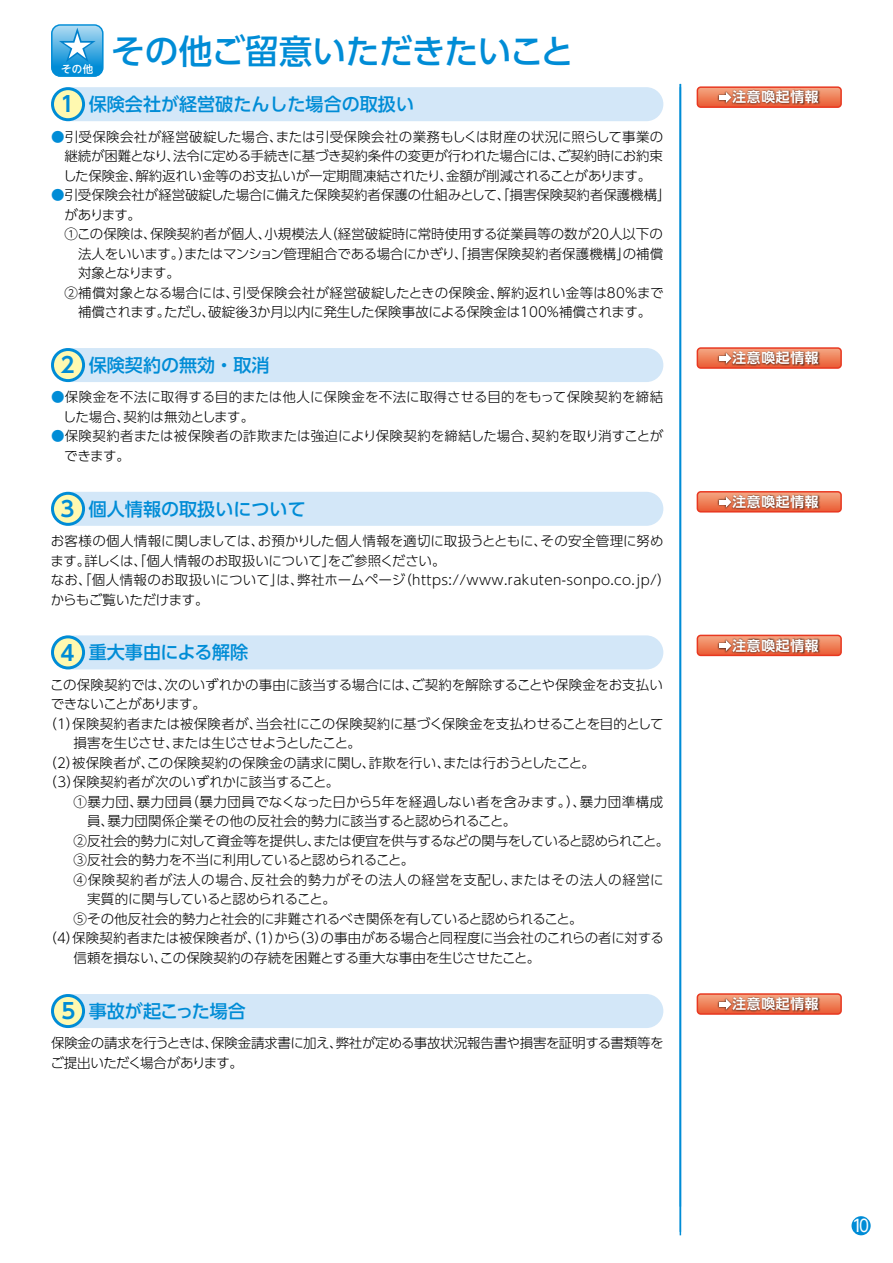
<style>
.page{position:relative;width:893px;height:1263px;background:#fff}
.page>*{position:absolute;margin:0;border:0;box-sizing:border-box;transform-origin:0 0}
.t1{font:500 33.75px "UD Shin Go Pro";letter-spacing:-.01em;color:#008cd6}
.t2{font:700 21.3px "UD Shin Go Pro De";color:#008cd6}
.t3{font:500 18px "UD Shin Go Pro";color:#008cd6}
.t4{font:16.8px "UD Shin Go Pro";color:#fff}
.t5{font:700 13.8px "UD Shin Go Pro De";letter-spacing:.05em;color:#fff}
.t6{font:300 13.5px/19.5px "UD Shin Go Pro";letter-spacing:-.005em;color:#000}
.t7{font:300 13.5px "UD Shin Go Pro";letter-spacing:-.04em;color:#000}
.t8{font:300 13.5px "UD Shin Go Pro";letter-spacing:-.025em;color:#000}
.t9{font:300 13.5px "UD Shin Go Pro";letter-spacing:.025em;color:#000}
.t10{font:300 13.5px "UD Shin Go Pro";letter-spacing:.03em;color:#000}
.t11{font:300 13.5px "UD Shin Go Pro";letter-spacing:.015em;color:#000}
.t12{font:300 13.5px "UD Shin Go Pro";letter-spacing:.05em;color:#000}
.t13{font:300 13.5px "UD Shin Go Pro";letter-spacing:-.06em;color:#000}
.t14{font:300 13.5px "UD Shin Go Pro";letter-spacing:-.07em;color:#000}
.t15{font:500 10.5px "UD Shin M Go Pro";color:#fff}
.s1{font-family:"UD Shin Go Pro De";font-weight:700;font-size:21.3px}
.s2{color:#008cd6}
</style>
<div class="page">
<hr style="left:680px;top:87px;width:1px;height:1148px;background:#008cd6">
<div style="left:51px;top:87px;width:612px;height:34px;background:#d3e7f8;border-radius:17px"></div>
<svg style="left:51px;top:87px;width:34px;height:34px"></svg>
<div style="left:51px;top:348px;width:612px;height:34px;background:#d3e7f8;border-radius:17px"></div>
<svg style="left:51px;top:348px;width:34px;height:34px"></svg>
<div style="left:51px;top:492px;width:612px;height:34px;background:#d3e7f8;border-radius:17px"></div>
<svg style="left:51px;top:492px;width:34px;height:34px"></svg>
<div style="left:51px;top:635px;width:612px;height:34px;background:#d3e7f8;border-radius:17px"></div>
<svg style="left:51px;top:635px;width:34px;height:34px"></svg>
<div style="left:51px;top:24px;width:53px;height:53px;border:2px solid #008cd6;border-radius:9px"></div>
<svg style="left:52px;top:26px;width:51px;height:51px;background:#4eaee1"></svg>
<hr style="left:680px;top:84px;width:1px;height:1148px;background:#008cd6">
<div style="left:697px;top:86px;width:145px;height:22px;border:2px solid #e83820;border-radius:3px"></div>
<img style="left:717px;top:107px;width:105px;height:1px">
<svg style="left:697px;top:87px;width:144px;height:20px;background:#c9694b"></svg>
<div style="left:697px;top:347px;width:145px;height:22px;border:2px solid #e83820;border-radius:3px"></div>
<img style="left:717px;top:368px;width:105px;height:1px">
<svg style="left:697px;top:348px;width:144px;height:20px;background:#c9694b"></svg>
<div style="left:697px;top:491px;width:145px;height:21px;border:2px solid #e83820;border-radius:3px"></div>
<svg style="left:697px;top:492px;width:144px;height:20px;background:#c9694b"></svg>
<img style="left:717px;top:655px;width:105px;height:2px">
<svg style="left:697px;top:635px;width:144px;height:20px;background:#c7684a"></svg>
<div style="left:697px;top:993px;width:145px;height:22px;border:2px solid #e83820;border-radius:3px"></div>
<img style="left:717px;top:1014px;width:105px;height:1px">
<svg style="left:697px;top:994px;width:144px;height:20px;background:#c9694b"></svg>
<div style="left:51px;top:994px;width:612px;height:34px;background:#d3e7f8;border-radius:17px"></div>
<svg style="left:51px;top:994px;width:34px;height:34px"></svg>
<div style="left:851px;top:1216px;width:20px;height:19px;background:#008cd6;border-radius:50%"></div>
<p class="t15" style="left:61px;top:61px;width:34px">その他</p>
<h1 class="t1" style="left:111px;top:24px;width:464px">その他ご留意いただきたいこと</h1>
<h3 class="t3" style="left:61px;top:90px;width:355px"><span class="s1">1</span> 保険会社が経営破たんした場合の取扱い</h3>
<p class="t6" style="left:63px;top:126px;width:602px;text-align:justify;text-indent:-12px"><span class="s2">●</span>引受保険会社が経営破綻した場合、または引受保険会社の業務もしくは財産の状況に照らして事業の継続が困難となり、法令に定める手続きに基づき契約条件の変更が行われた場合には、ご契約時にお約束した保険金、解約返れい金等のお支払いが一定期間凍結されたり、金額が削減されることがあります。</p>
<p class="t6" style="left:51px;top:185px;width:621px"><span class="s2">●</span>引受保険会社が経営破綻した場合に備えた保険契約者保護の仕組みとして、「損害保険契約者保護機構」</p>
<p class="t6" style="left:65px;top:204px;width:78px">があります。</p>
<p class="t6" style="left:65px;top:224px;width:600px">①この保険は、保険契約者が個人、小規模法人（経営破綻時に常時使用する従業員等の数が20人以下の</p>
<p class="t6" style="left:78px;top:243px;width:587px">法人をいいます。）またはマンション管理組合である場合にかぎり、「損害保険契約者保護機構」の補償</p>
<p class="t14" style="left:78px;top:262px;width:103px">対象となります。</p>
<p class="t9" style="left:65px;top:281px;width:601px">②補償対象となる場合には、引受保険会社が経営破綻したときの保険金、解約返れい金等は80％まで</p>
<p class="t6" style="left:78px;top:302px;width:575px">補償されます。ただし、破綻後３か月以内に発生した保険事故による保険金は100％補償されます。</p>
<h3 class="t3" style="left:61px;top:350px;width:210px"><span class="s1">2</span> 保険契約の無効・取消</h3>
<p class="t6" style="left:63px;top:387px;width:602px;text-indent:-12px"><span class="s2">●</span>保険金を不法に取得する目的または他人に保険金を不法に取得させる目的をもって保険契約を締結した場合、契約は無効とします。</p>
<p class="t6" style="left:64px;top:426px;width:601px;text-indent:-13px"><span class="s2">●</span>保険契約者または被保険者の詐欺または強迫により保険契約を締結した場合、契約を取り消すことができます。</p>
<h3 class="t3" style="left:61px;top:494px;width:247px"><span class="s1">3</span> 個人情報の取扱いについて</h3>
<p class="t6" style="left:51px;top:531px;width:622px">お客様の個人情報に関しましては、お預かりした個人情報を適切に取扱うとともに、その安全管理に努めます。詳しくは、「個人情報のお取扱いについて」をご参照ください。<br>なお、「個人情報のお取扱いについて」は、弊社ホームページ（https://www.rakuten-sonpo.co.jp/）からもご覧いただけます。</p>
<h3 class="t3" style="left:61px;top:638px;width:189px"><span class="s1">4</span> 重大事由による解除</h3>
<p class="t6" style="left:50px;top:674px;width:614px">この保険契約では、次のいずれかの事由に該当する場合には、ご契約を解除することや保険金をお支払い</p>
<p class="t7" style="left:51px;top:693px;width:157px">できないことがあります。</p>
<p class="t6" style="left:44px;top:713px;width:622px">（１）保険契約者または被保険者が、当会社にこの保険契約に基づく保険金を支払わせることを目的として</p>
<p class="t13" style="left:74px;top:732px;width:289px">損害を生じさせ、または生じさせようとしたこと。</p>
<p class="t11" style="left:44px;top:752px;width:553px">（２）被保険者が、この保険契約の保険金の請求に関し、詐欺を行い、または行おうとしたこと。</p>
<p class="t6" style="left:44px;top:772px;width:297px">（3）保険契約者が次のいずれかに該当すること。</p>
<p class="t10" style="left:74px;top:791px;width:591px">①暴力団、暴力団員（暴力団員でなくなった日から5年を経過しない者を含みます。）、暴力団準構成</p>
<p class="t6" style="left:87px;top:811px;width:431px">員、暴力団関係企業その他の反社会的勢力に該当すると認められること。</p>
<p class="t7" style="left:74px;top:830px;width:597px">②反社会的勢力に対して資金等を提供し、または便宜を供与するなどの関与をしていると認められこと。</p>
<p class="t6" style="left:74px;top:850px;width:342px">③反社会的勢力を不当に利用していると認められること。</p>
<p class="t12" style="left:74px;top:869px;width:592px">④保険契約者が法人の場合、反社会的勢力がその法人の経営を支配し、またはその法人の経営に</p>
<p class="t8" style="left:87px;top:888px;width:250px">実質的に関与していると認められること。</p>
<p class="t8" style="left:74px;top:908px;width:511px">⑤その他反社会的勢力と社会的に非難されるべき関係を有していると認められること。</p>
<p class="t6" style="left:44px;top:928px;width:622px">（４）保険契約者または被保険者が、（１）から（３）の事由がある場合と同程度に当会社のこれらの者に対する</p>
<p class="t6" style="left:74px;top:947px;width:468px">信頼を損ない、この保険契約の存続を困難とする重大な事由を生じさせたこと。</p>
<p class="t5" style="left:732px;top:86px;width:88px">注意喚起情報</p>
<p class="t5" style="left:732px;top:347px;width:88px">注意喚起情報</p>
<p class="t5" style="left:732px;top:490px;width:88px">注意喚起情報</p>
<p class="t5" style="left:732px;top:634px;width:88px">注意喚起情報</p>
<h3 class="t3" style="left:89px;top:996px;width:159px">事故が起こった場合</h3>
<p class="t5" style="left:732px;top:993px;width:88px">注意喚起情報</p>
<h2 class="t2" style="left:61px;top:994px;width:16px">5</h2>
<p class="t6" style="left:50px;top:1033px;width:615px">保険金の請求を行うときは、保険金請求書に加え、弊社が定める事故状況報告書や損害を証明する書類等をご提出いただく場合があります。</p>
<p class="t4" style="left:852px;top:1212px;width:19px">10</p>
</div>
